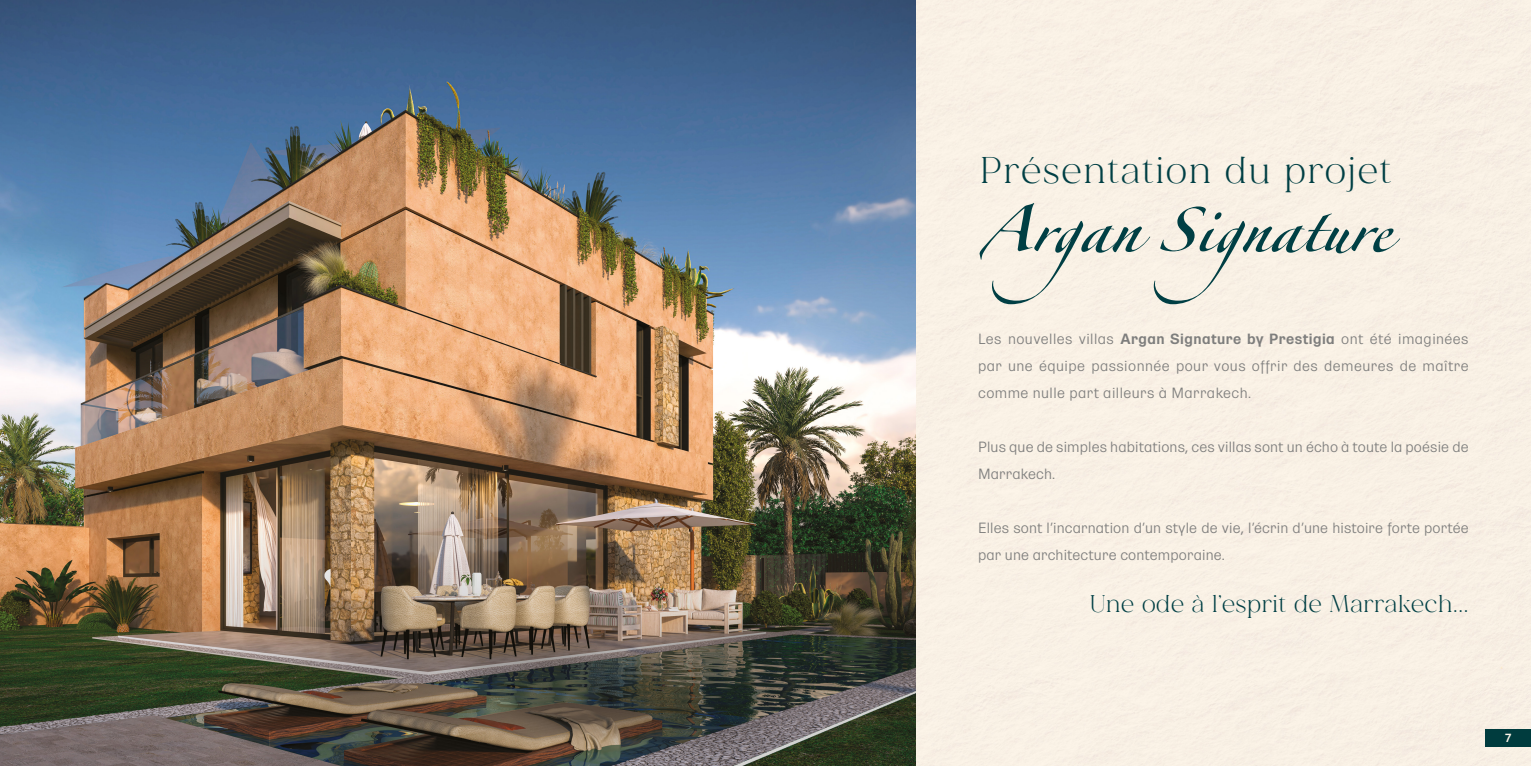
<style>
.page{position:relative;width:1531px;height:766px;background:#fff}
.page>*{position:absolute;margin:0;border:0;box-sizing:border-box;transform-origin:0 0}
.t1{font:100px "Zapfino Forte LT Pro";color:#003f44}
.t2{font:37px "Milyuna";letter-spacing:.025em;color:#003f44}
.t3{font:24px "Milyuna";color:#003f44}
.t4{font:300 15px/27px "Sempione Modern";letter-spacing:.01em;color:#7e7e7d}
.t5{font:500 12px "Sempione Modern";color:#fff}
.s1{font-weight:500}
</style>
<div class="page">
<div style="left:0;top:0;width:1531px;height:765px;background:#fdf5e9"></div>
<img style="left:0;top:0;width:916px;height:765px">
<h2 class="t2" style="left:979px;top:155px;width:414px">Présentation du projet</h2>
<h1 class="t1" style="left:979px;top:158px;width:413px">Argan Signature</h1>
<p class="t4" style="left:978px;top:325px;width:492px;text-align:justify">Les nouvelles villas <span class="s1">Argan Signature by Prestigia</span> ont été imaginées par une équipe passionnée pour vous offrir des demeures de maître comme nulle part ailleurs à Marrakech.</p>
<p class="t4" style="left:978px;top:433px;width:492px">Plus que de simples habitations, ces villas sont un écho à toute la poésie de<br>Marrakech.</p>
<p class="t4" style="left:978px;top:514px;width:492px">Elles sont l’incarnation d’un style de vie, l’écrin d’une histoire forte portée par une architecture contemporaine.</p>
<h3 class="t3" style="left:1090px;top:594px;width:380px">Une ode à l’esprit de Marrakech...</h3>
<p class="t5" style="left:1505px;top:731px;width:8px">7</p>
</div>
